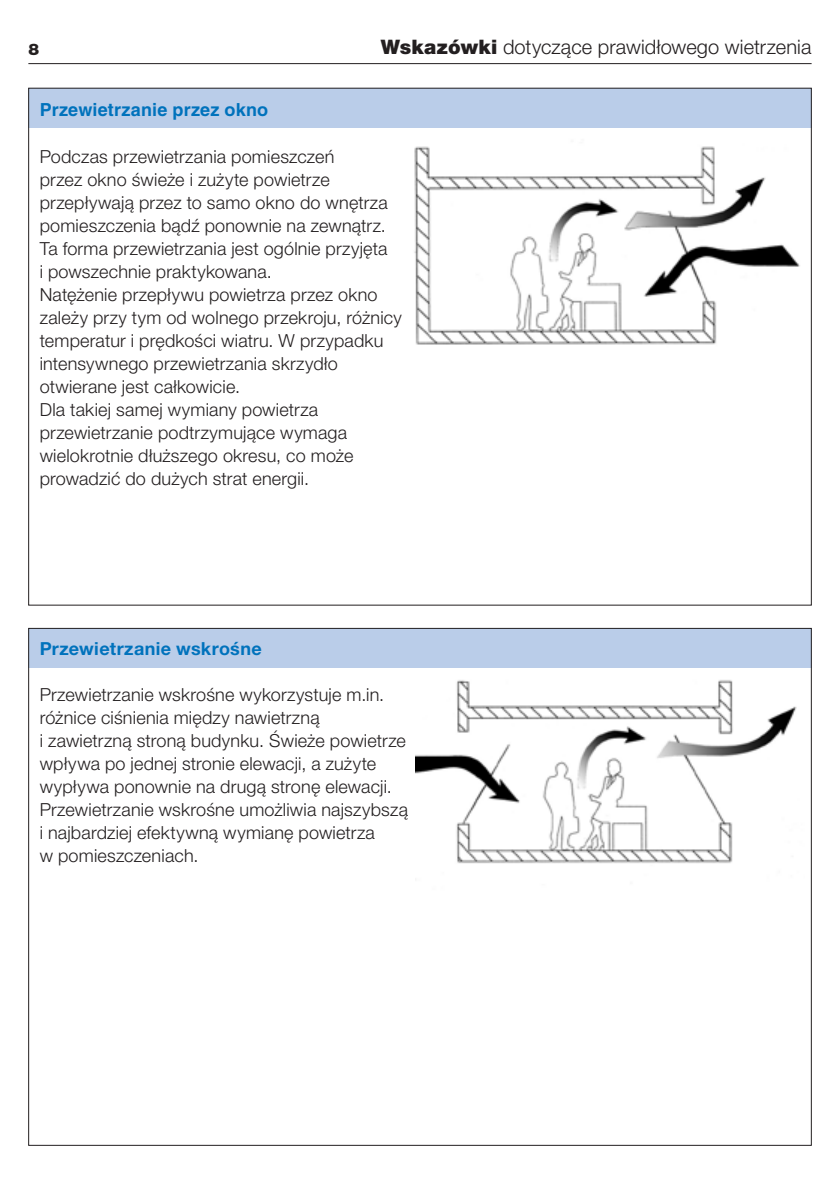
<style>
.page{position:relative;width:840px;height:1191px;background:#fff}
.page>*{position:absolute;margin:0;border:0;box-sizing:border-box;transform-origin:0 0}
.t1{font:300 20px "Helvetica Neue LT Pro";letter-spacing:.005em;color:#231f20}
.t2{font:300 18px/23px "Helvetica Neue LT Pro";letter-spacing:.01em;color:#231f20}
.t3{font:700 18px "Helvetica";letter-spacing:.015em;color:#0072bc}
.t4{font:700 18px "Helvetica Neue LT Pro";letter-spacing:.02em;color:#0072bc}
.t5{font:900 16px "Helvetica Neue LT Pro";color:#231f20}
.s1{font-weight:900}
</style>
<div class="page">
<hr style="left:28px;top:63px;width:783px;height:1px;background:#231f20">
<div style="left:28px;top:88px;width:783px;height:40px;background:#bacde9"></div>
<div style="left:28px;top:628px;width:783px;height:40px;background:#bacde9"></div>
<img style="left:414px;top:146px;width:385px;height:199px">
<img style="left:415px;top:680px;width:382px;height:184px">
<p class="t5" style="left:28px;top:40px;width:12px">8</p>
<p class="t1" style="left:380px;top:35px;width:432px"><span class="s1">Wskazówki</span> dotyczące prawidłowego wietrzenia</p>
<p class="t3" style="left:40px;top:99px;width:230px">Przewietrzanie przez okno</p>
<p class="t2" style="left:40px;top:145px;width:363px">Podczas przewietrzania pomieszczeń<br>przez okno świeże i zużyte powietrze przepływają przez to samo okno do wnętrza pomieszczenia bądź ponownie na zewnątrz.<br>Ta forma przewietrzania jest ogólnie przyjęta<br>i powszechnie praktykowana.<br>Natężenie przepływu powietrza przez okno zależy przy tym od wolnego przekroju, różnicy temperatur i prędkości wiatru. W przypadku intensywnego przewietrzania skrzydło otwierane jest całkowicie.<br>Dla takiej samej wymiany powietrza przewietrzanie podtrzymujące wymaga wielokrotnie dłuższego okresu, co może prowadzić do dużych strat energii.</p>
<p class="t4" style="left:40px;top:637px;width:223px">Przewietrzanie wskrośne</p>
<p class="t2" style="left:40px;top:683px;width:369px">Przewietrzanie wskrośne wykorzystuje m.in. różnice ciśnienia między nawietrzną<br>i zawietrzną stroną budynku. Świeże powietrze wpływa po jednej stronie elewacji, a zużyte wypływa ponownie na drugą stronę elewacji.<br>Przewietrzanie wskrośne umożliwia najszybszą i najbardziej efektywną wymianę powietrza<br>w pomieszczeniach.</p>
</div>
